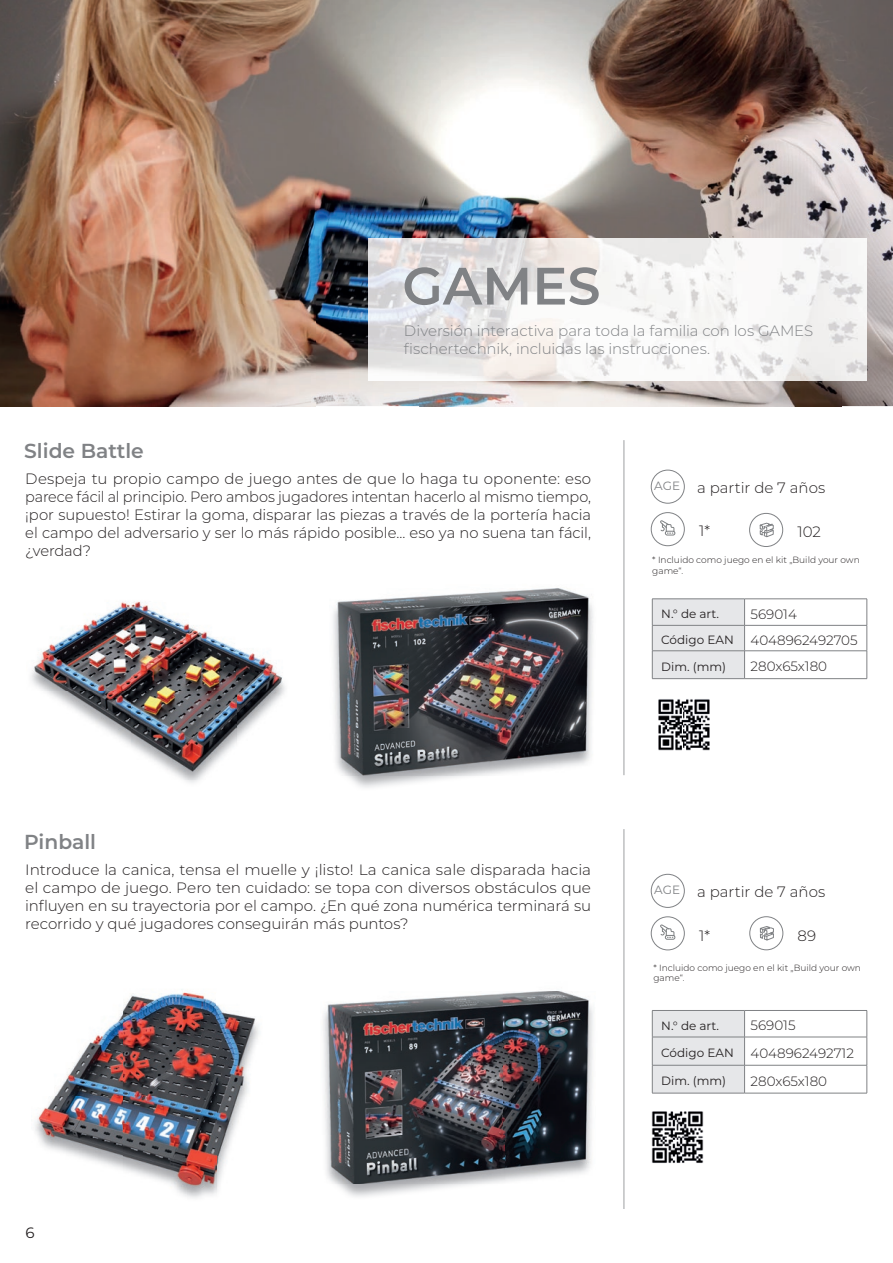
<style>
.page{position:relative;width:893px;height:1263px;background:#fff}
.page>*{position:absolute;margin:0;border:0;box-sizing:border-box;transform-origin:0 0}
.t1{font:600 52.5px "Montserrat";color:#808285}
.t2{font:600 20.25px "Montserrat";color:#808285}
.t3{font:300 15px/18px "Montserrat";letter-spacing:-.005em;color:#231f20;text-align:justify}
.t4{font:300 15px/18px "Montserrat";letter-spacing:-.005em;color:#808285}
.t5{font:15px "Montserrat";color:#231f20}
.t6{font:300 13.5px/26px "Montserrat";color:#231f20}
.t7{font:12px "Montserrat";color:#231f20}
.t8{font:300 9px/10.5px "Montserrat";color:#231f20}
.s1{font-weight:400;font-size:12px}
</style>
<div class="page">
<img style="left:0;top:0;width:315px;height:406px">
<img style="left:315px;top:0;width:578px;height:253px">
<img style="left:315px;top:253px;width:105px;height:153px">
<img style="left:841px;top:253px;width:52px;height:153px">
<img style="left:420px;top:381px;width:421px;height:25px">
<img style="left:368px;top:238px;width:499px;height:143px">
<img style="left:658px;top:699px;width:52px;height:52px">
<img style="left:31px;top:638px;width:254px;height:145px">
<img style="left:66px;top:601px;width:147px;height:37px">
<img style="left:333px;top:624px;width:260px;height:164px">
<img style="left:333px;top:588px;width:260px;height:36px">
<img style="left:35px;top:994px;width:225px;height:204px">
<img style="left:651px;top:1111px;width:53px;height:52px">
<img style="left:323px;top:1032px;width:270px;height:165px">
<img style="left:323px;top:991px;width:270px;height:41px">
<hr style="left:745px;top:599px;width:122px;height:1px;background:#808285">
<hr style="left:745px;top:625px;width:122px;height:1px;background:#808285">
<hr style="left:745px;top:650px;width:122px;height:1px;background:#808285">
<svg style="left:652px;top:599px;width:93px;height:79px;background:#e1e2e4"></svg>
<svg style="left:867px;top:599px;width:1px;height:79px"></svg>
<hr style="left:652px;top:678px;width:93px;height:1px;background:#808285">
<hr style="left:745px;top:678px;width:122px;height:1px;background:#808285">
<div style="left:651px;top:470px;width:33px;height:33px;border:1px solid #808285;border-radius:50%"></div>
<div style="left:749px;top:513px;width:34px;height:34px;border:1px solid #808285;border-radius:50%"></div>
<div style="left:651px;top:512px;width:33px;height:34px;border:1px solid #808285;border-radius:50%"></div>
<div style="left:665px;top:531px;width:10px;height:4px;border:1px solid #7c7f81;border-radius:2px"></div>
<svg style="left:660px;top:520px;width:15px;height:14px"></svg>
<svg style="left:759px;top:522px;width:15px;height:15px"></svg>
<hr style="left:624px;top:440px;width:1px;height:335px;background:#9d9fa2">
<hr style="left:745px;top:1010px;width:122px;height:1px;background:#808285">
<hr style="left:745px;top:1037px;width:122px;height:1px;background:#808285">
<hr style="left:745px;top:1065px;width:122px;height:1px;background:#808285">
<svg style="left:652px;top:1010px;width:93px;height:83px;background:#e0e1e3"></svg>
<svg style="left:867px;top:1011px;width:1px;height:82px"></svg>
<hr style="left:652px;top:1093px;width:93px;height:1px;background:#808285">
<hr style="left:745px;top:1093px;width:122px;height:1px;background:#808285">
<div style="left:651px;top:874px;width:33px;height:33px;border:1px solid #808285;border-radius:50%"></div>
<div style="left:750px;top:916px;width:33px;height:34px;border:1px solid #808285;border-radius:50%"></div>
<div style="left:651px;top:917px;width:33px;height:33px;border:1px solid #808285;border-radius:50%"></div>
<div style="left:665px;top:935px;width:10px;height:5px;border:1px solid #7c7f81;border-radius:2px"></div>
<svg style="left:660px;top:924px;width:15px;height:14px"></svg>
<svg style="left:759px;top:926px;width:15px;height:15px"></svg>
<hr style="left:624px;top:829px;width:1px;height:380px;background:#9d9fa2">
<h1 class="t1" style="left:402px;top:249px;width:200px">GAMES</h1>
<p class="t4" style="left:404px;top:321px;width:411px">Diversión interactiva para toda la familia con los GAMES fischertechnik, incluidas las instrucciones.</p>
<h2 class="t2" style="left:24px;top:437px;width:121px">Slide Battle</h2>
<p class="t3" style="left:25px;top:469px;width:567px">Despeja tu propio campo de juego antes de que lo haga tu oponente: eso parece fácil al principio. Pero ambos jugadores intentan hacerlo al mismo tiempo, ¡por supuesto! Estirar la goma, disparar las piezas a través de la portería hacia el campo del adversario y ser lo más rápido posible... eso ya no suena tan fácil, ¿verdad?</p>
<p class="t3" style="left:654px;top:478px;width:172px"><sup>AGE</sup> a partir de 7 años</p>
<p class="t3" style="left:699px;top:521px;width:12px">1*</p>
<p class="t3" style="left:797px;top:522px;width:25px">102</p>
<p class="t8" style="left:652px;top:555px;width:209px">* Incluido como juego en el kit „Build your own game“.</p>
<p class="t7" style="left:661px;top:605px;width:59px">N.° de art.</p>
<p class="t6" style="left:661px;top:600px;width:198px;text-indent:89px">569014<br><span class="s1">Código EAN</span> 4048962492705</p>
<p class="t7" style="left:661px;top:658px;width:66px">Dim. (mm)</p>
<p class="t6" style="left:751px;top:653px;width:78px">280x65x180</p>
<h2 class="t2" style="left:24px;top:827px;width:73px">Pinball</h2>
<p class="t3" style="left:25px;top:860px;width:567px">Introduce la canica, tensa el muelle y ¡listo! La canica sale disparada hacia el campo de juego. Pero ten cuidado: se topa con diversos obstáculos que influyen en su trayectoria por el campo. ¿En qué zona numérica terminará su recorrido y qué jugadores conseguirán más puntos?</p>
<p class="t5" style="left:26px;top:1223px;width:11px">6</p>
<p class="t3" style="left:654px;top:882px;width:172px"><sup>AGE</sup> a partir de 7 años</p>
<p class="t3" style="left:699px;top:926px;width:12px">1*</p>
<p class="t3" style="left:798px;top:926px;width:20px">89</p>
<p class="t8" style="left:653px;top:962px;width:209px">* Incluido como juego en el kit „Build your own game“.</p>
<p class="t7" style="left:661px;top:1017px;width:59px">N.° de art.</p>
<p class="t6" style="left:661px;top:1011px;width:194px;line-height:27.5px;text-indent:89px">569015<br><span class="s1">Código EAN</span> 4048962492712</p>
<p class="t7" style="left:661px;top:1072px;width:66px">Dim. (mm)</p>
<p class="t6" style="left:751px;top:1067px;width:78px">280x65x180</p>
</div>
